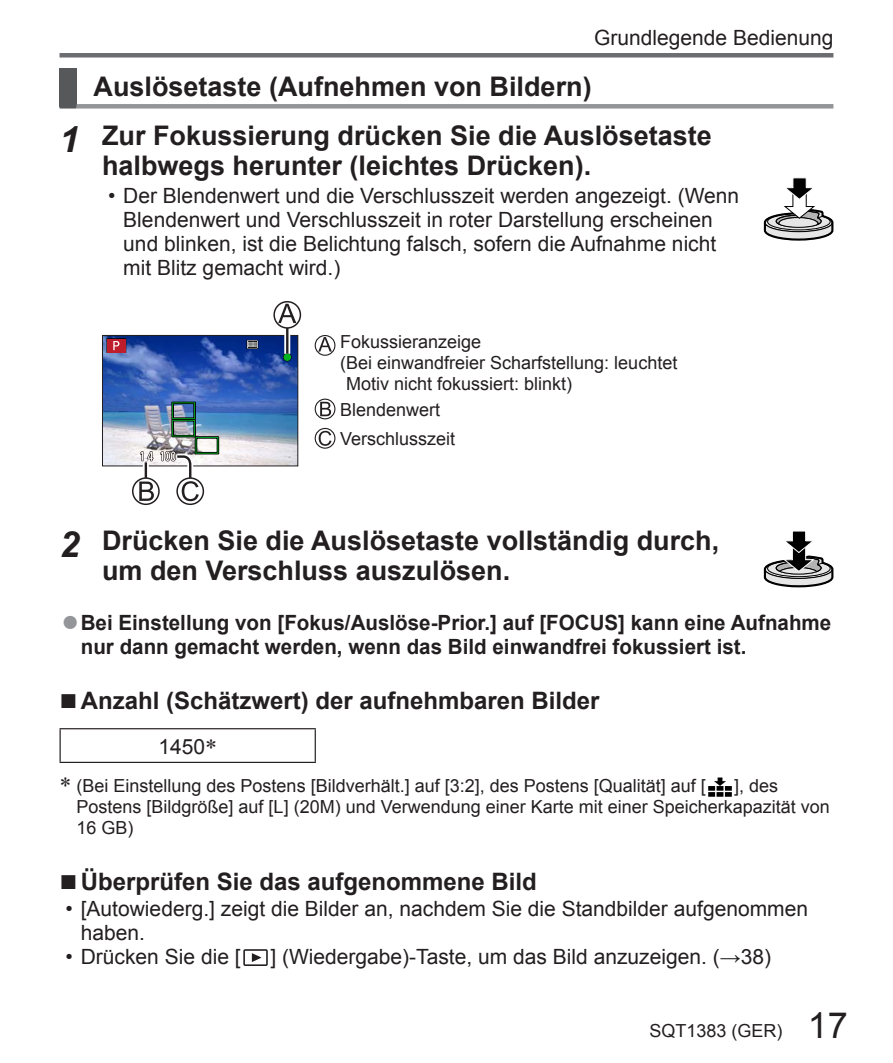
<style>
.page{position:relative;width:893px;height:1063px;background:#fff}
.page>*{position:absolute;margin:0;border:0;box-sizing:border-box;transform-origin:0 0}
.t1{font:700 27px/49.5px "Arial";color:#231f20}
.t2{font:700 24px "Arial";color:#231f20}
.t3{font:21px/24px "Arial";color:#231f20}
.t4{font:700 21px/24px "Arial";color:#231f20}
.t5{font:18px/21px "Arial";color:#231f20}
.s1{font-style:italic;font-size:36px}
.s2{font-weight:400;font-size:30.3px;color:#939598}
.s3{font-weight:400;font-size:30px}
.s4{font-size:36px}
</style>
<div class="page">
<div style="left:60px;top:53px;width:773px;height:5px;background:#6c6d70"></div>
<div style="left:60px;top:68px;width:17px;height:38px;background:#57585a"></div>
<div style="left:60px;top:104px;width:17px;height:5px;background:#57585a"></div>
<div style="left:77px;top:104px;width:756px;height:5px;background:#939598"></div>
<svg style="left:764px;top:177px;width:69px;height:64px"></svg>
<hr style="left:286px;top:320px;width:2px;height:34px;background:#231f20">
<svg style="left:274px;top:302px;width:26px;height:26px"></svg>
<div style="left:273px;top:301px;width:28px;height:28px;border:2px solid #231f20;border-radius:50%"></div>
<svg style="left:278px;top:304px;width:18px;height:19px"></svg>
<div style="left:132px;top:477px;width:28px;height:28px;border:2px solid #231f20;border-radius:50%"></div>
<div style="left:176px;top:477px;width:28px;height:28px;border:2px solid #231f20;border-radius:50%"></div>
<img style="left:102px;top:335px;width:197px;height:166px">
<svg style="left:315px;top:336px;width:20px;height:19px"></svg>
<div style="left:315px;top:335px;width:20px;height:21px;border:1px solid #231f20;border-radius:50%"></div>
<svg style="left:318px;top:337px;width:14px;height:15px"></svg>
<svg style="left:315px;top:399px;width:20px;height:20px"></svg>
<div style="left:315px;top:399px;width:20px;height:20px;border:1px solid #231f20;border-radius:50%"></div>
<svg style="left:320px;top:402px;width:11px;height:14px"></svg>
<svg style="left:315px;top:428px;width:20px;height:20px"></svg>
<div style="left:315px;top:428px;width:20px;height:21px;border:1px solid #231f20;border-radius:50%"></div>
<svg style="left:319px;top:431px;width:12px;height:15px"></svg>
<svg style="left:764px;top:531px;width:69px;height:56px"></svg>
<hr style="left:60px;top:728px;width:256px;height:1px;background:#231f20">
<hr style="left:60px;top:729px;width:1px;height:33px;background:#231f20">
<hr style="left:315px;top:729px;width:1px;height:33px;background:#231f20">
<hr style="left:60px;top:762px;width:256px;height:1px;background:#231f20">
<svg style="left:708px;top:778px;width:24px;height:19px"></svg>
<svg style="left:243px;top:949px;width:25px;height:17px"></svg>
<p class="t3" style="left:594px;top:26px;width:241px">Grundlegende Bedienung</p>
<p class="t1" style="left:60px;top:62px;width:654px;text-indent:34px">Auslösetaste (Aufnehmen von Bildern)<br><span class="s1">1</span> Zur Fokussierung drücken Sie die Auslösetaste</p>
<p class="t1" style="left:102px;top:141px;width:491px">halbwegs herunter (leichtes Drücken).</p>
<p class="t3" style="left:123px;top:184px;width:617px;text-indent:-15px">• Der Blendenwert und die Verschlusszeit werden angezeigt. (Wenn Blendenwert und Verschlusszeit in roter Darstellung erscheinen und blinken, ist die Belichtung falsch, sofern die Aufnahme nicht mit Blitz gemacht wird.)</p>
<p class="t5" style="left:340px;top:331px;width:143px">Fokussieranzeige</p>
<p class="t5" style="left:340px;top:352px;width:339px">( Bei einwandfreier Scharfstellung: leuchtet</p>
<p class="t5" style="left:346px;top:373px;width:228px">Motiv nicht fokussiert: blinkt)</p>
<p class="t5" style="left:340px;top:395px;width:117px;line-height:29.4px">Blendenwert<br>Verschlusszeit</p>
<p class="t1" style="left:102px;top:526px;width:619px;line-height:30px;text-indent:-43px"><span class="s1">2</span> Drücken Sie die Auslösetaste vollständig durch, um den Verschluss auszulösen.</p>
<p class="t4" style="left:81px;top:610px;width:752px;text-indent:-20px"><span class="s2">●</span>Bei Einstellung von [Fokus/Auslöse-Prior.] auf [FOCUS] kann eine Aufnahme nur dann gemacht werden, wenn das Bild einwandfrei fokussiert ist.</p>
<p class="t2" style="left:60px;top:687px;width:542px"><span class="s3">■</span>Anzahl (Schätzwert) der aufnehmbaren Bilder</p>
<p class="t3" style="left:158px;top:735px;width:48px">1450</p>
<p class="t5" style="left:77px;top:776px;width:631px">(Bei Einstellung des Postens [Bildverhält.] auf [3:2], des Postens [Qualität] auf [</p>
<p class="t5" style="left:77px;top:776px;width:755px;text-indent:657px">], des<br>Postens [Bildgröße] auf [L] (20M) und Verwendung einer Karte mit einer Speicherkapazität von<br>16 GB)</p>
<p class="t2" style="left:60px;top:868px;width:479px"><span class="s3">■</span>Überprüfen Sie das aufgenommene Bild</p>
<p class="t3" style="left:81px;top:897px;width:729px;text-indent:-15px">• [Autowiederg.] zeigt die Bilder an, nachdem Sie die Standbilder aufgenommen haben.</p>
<p class="t3" style="left:65px;top:945px;width:177px">• Drücken Sie die [</p>
<p class="t3" style="left:270px;top:945px;width:502px">] (Wiedergabe)-Taste, um das Bild anzuzeigen. (→38)</p>
<p class="t5" style="left:649px;top:1021px;width:200px">SQT1383 (GER) <span class="s4">17</span></p>
</div>
